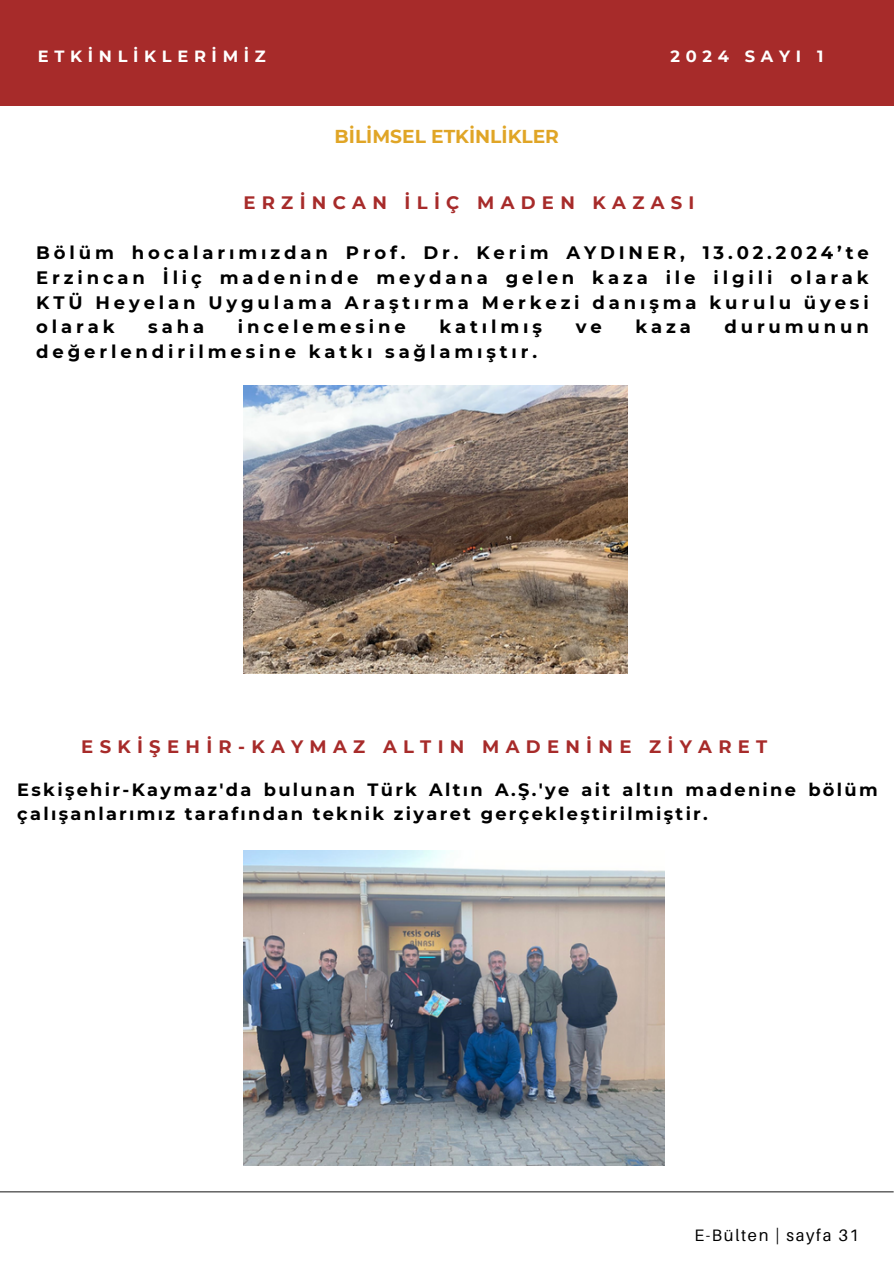
<style>
.page{position:relative;width:894px;height:1264px;background:#fff}
.page>*{position:absolute;margin:0;border:0;box-sizing:border-box;transform-origin:0 0}
.t1{font:700 18.6px "Montserrat";color:#e0a526}
.t2{font:700 18px/24.8px "Montserrat";letter-spacing:.215em;color:#000}
.t3{font:700 18px "Montserrat";letter-spacing:.35em;color:#a72b2a}
.t4{font:700 17.7px/24.5px "Montserrat";letter-spacing:.13em;color:#000}
.t5{font:16.5px "Aileron";letter-spacing:.1em;color:#000}
.t6{font:700 16.2px "Montserrat";letter-spacing:.35em;color:#fff}
</style>
<div class="page">
<hr style="left:0;top:1191px;width:893px;height:1px;background:#2e2e2e">
<div style="left:0;top:0;width:893px;height:106px;background:#a72b2a"></div>
<img style="left:244px;top:385px;width:383px;height:288px">
<img style="left:244px;top:850px;width:420px;height:315px">
<p class="t6" style="left:38px;top:46px;width:229px">ETKİNLİKLERİMİZ</p>
<h3 class="t6" style="left:670px;top:46px;width:154px">2024 SAYI 1</h3>
<p class="t1" style="left:334px;top:125px;width:226px">BİLİMSEL ETKİNLİKLER</p>
<p class="t3" style="left:243px;top:191px;width:452px">ERZİNCAN İLİÇ MADEN KAZASI</p>
<p class="t2" style="left:36px;top:240px;width:833px">Bölüm hocalarımızdan Prof. Dr. Keri m AYDINER, 13.02.2024’te Erzi ncan İli ç madeni nde meydana gelen kaza i le i lgi li olarak KTÜ Heyelan Uygulama Araştırma Merkezi danışma kurulu üyesi olarak</p>
<p class="t2" style="left:148px;top:314px;width:57px">saha</p>
<p class="t2" style="left:238px;top:314px;width:170px">i ncelemesi ne</p>
<p class="t2" style="left:439px;top:314px;width:104px">katılmış</p>
<p class="t2" style="left:575px;top:314px;width:27px">ve</p>
<p class="t2" style="left:635px;top:314px;width:57px">kaza</p>
<p class="t2" style="left:724px;top:314px;width:146px">durumunun</p>
<p class="t2" style="left:36px;top:339px;width:502px">değerlendi ri lmesi ne katkı sağlamıştır.</p>
<p class="t3" style="left:81px;top:735px;width:687px">ESKİŞEHİR-KAYMAZ ALTIN MADENİNE ZİYARET</p>
<h2 class="t4" style="left:17px;top:777px;width:861px">Eskişehi r-Kaymaz'da bulunan Türk Altın A.Ş.'ye ai t altın madenine bölüm çalışanlarımız tarafından teknik ziyaret gerçekleşti rilmişti r.</h2>
<h2 class="t5" style="left:694px;top:1224px;width:166px">E-Bülten | sayfa 31</h2>
</div>
